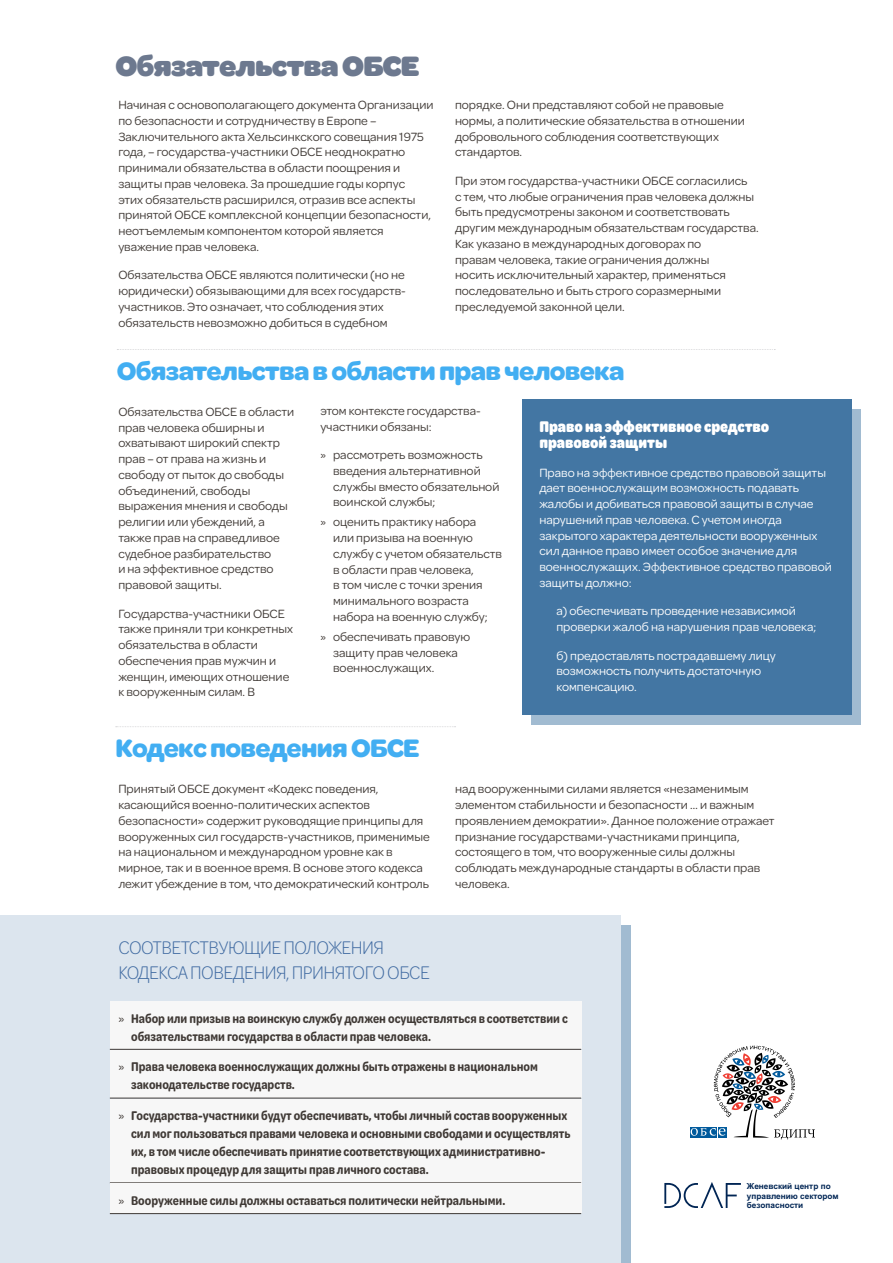
<style>
.page{position:relative;width:893px;height:1263px;background:#fff}
.page>*{position:absolute;margin:0;border:0;box-sizing:border-box;transform-origin:0 0}
.Heading_02{font:900 30px "Omnes Cyrillic";letter-spacing:-.025em;color:#6d798f}
.Heading_03{font:700 27px "Omnes Cyrillic";letter-spacing:-.025em;color:#42aef2}
.H1_byline{font:300 19.5px/25.5px "Omnes Cyrillic Cnd";letter-spacing:-.025em;color:#436da3}
.Box_Heading{font:900 16.5px/15.8px "Omnes Cyrillic Cnd";color:#fff}
.t1{font:600 13.5px/18px "Omnes Cyrillic Cnd";color:#403a36}
.Body_text{font:12.75px/15.8px "Omnes Cyrillic";color:#403a36}
.Body_text-2{font:12.75px/15.8px "Omnes Cyrillic";color:#fff}
.Box_Text{font:12.75px/15.8px "Omnes Cyrillic";color:#fff}
.t2{font:700 8.25px/9.6px "Arial";color:#002554}
.s1{font-family:"Omnes Cyrillic Cnd"}
.s2{font-weight:400}
</style>
<div class="page">
<div style="left:531px;top:409px;width:330px;height:316px;background:#a1bbd1"></div>
<div style="left:0;top:916px;width:621px;height:347px;background:#dce5ee"></div>
<svg style="left:117px;top:349px;width:658px;height:1px"></svg>
<svg style="left:116px;top:726px;width:340px;height:1px"></svg>
<div style="left:522px;top:400px;width:330px;height:315px;background:#4376a3"></div>
<div style="left:110px;top:1001px;width:471px;height:48px;background:#f7f7f7"></div>
<hr style="left:110px;top:1049px;width:471px;height:1px;background:#403a36">
<div style="left:110px;top:1050px;width:471px;height:48px;background:#f7f7f7"></div>
<hr style="left:110px;top:1098px;width:471px;height:1px;background:#403a36">
<div style="left:110px;top:1099px;width:471px;height:83px;background:#f7f7f7"></div>
<hr style="left:110px;top:1182px;width:471px;height:1px;background:#403a36">
<div style="left:110px;top:1183px;width:471px;height:30px;background:#f7f7f7"></div>
<hr style="left:110px;top:1213px;width:471px;height:1px;background:#403a36">
<svg style="left:664px;top:1182px;width:77px;height:26px"></svg>
<svg style="left:691px;top:1045px;width:124px;height:94px"></svg>
<p class="Heading_02" style="left:115px;top:48px;width:306px">Обязательства ОБСЕ</p>
<p class="Body_text" style="left:118px;top:97px;width:317px">Начиная с основополагающего документа Организации по безопасности и сотрудничеству в Европе – Заключительного акта Хельсинкского совещания 1975 года, – государства-участники ОБСЕ неоднократно принимали обязательства в области поощрения и защиты прав человека. За прошедшие годы корпус<br>этих обязательств расширился, отразив все аспекты принятой ОБСЕ комплексной концепции безопасности, неотъемлемым компонентом которой является уважение прав человека.</p>
<p class="Body_text" style="left:118px;top:267px;width:289px">Обязательства ОБСЕ являются политически (но не юридически) обязывающими для всех государств&shy;участников. Это означает, что соблюдения этих обязательств невозможно добиться в судебном</p>
<p class="Body_text" style="left:455px;top:97px;width:291px">порядке. Они представляют собой не правовые нормы, а политические обязательства в отношении добровольного соблюдения соответствующих стандартов.</p>
<p class="Body_text" style="left:455px;top:173px;width:305px">При этом государства-участники ОБСЕ согласились<br>с тем, что любые ограничения прав человека должны быть предусмотрены законом и соответствовать другим международным обязательствам государства.<br>Как указано в международных договорах по<br>правам человека, такие ограничения должны<br>носить исключительный характер, применяться последовательно и быть строго соразмерными преследуемой законной цели.</p>
<p class="Heading_03" style="left:117px;top:355px;width:509px">Обязательства в области прав человека</p>
<p class="Body_text" style="left:118px;top:404px;width:177px">Обязательства ОБСЕ в области прав человека обширны и охватывают широкий спектр прав – от права на жизнь и свободу от пыток до свободы объединений, свободы выражения мнения и свободы религии или убеждений, а также прав на справедливое судебное разбирательство<br>и на эффективное средство правовой защиты.</p>
<p class="Body_text" style="left:118px;top:605px;width:176px">Государства-участники ОБСЕ также приняли три конкретных обязательства в области обеспечения прав мужчин и женщин, имеющих отношение к вооруженным силам. В</p>
<p class="Body_text" style="left:320px;top:403px;width:162px">этом контексте государства&shy;участники обязаны:</p>
<p class="Body_text" style="left:333px;top:447px;width:168px;text-indent:-13px"><span class="s1">»</span> рассмотреть возможность введения альтернативной службы вместо обязательной воинской службы;</p>
<p class="Body_text" style="left:333px;top:514px;width:170px;text-indent:-13px"><span class="s1">»</span> оценить практику набора<br>или призыва на военную службу с учетом обязательств в области прав человека,<br>в том числе с точки зрения минимального возраста набора на военную службу;</p>
<p class="Body_text" style="left:333px;top:629px;width:139px;text-indent:-13px"><span class="s1">»</span> обеспечивать правовую защиту прав человека военнослужащих.</p>
<p class="Heading_03" style="left:115px;top:733px;width:306px">Кодекс поведения ОБСЕ</p>
<p class="Box_Heading" style="left:539px;top:419px;width:231px">Право на эффективное средство правовой защиты</p>
<p class="Body_text-2" style="left:539px;top:464px;width:294px">Право на эффективное средство правовой защиты дает военнослужащим возможность подавать жалобы и добиваться правовой защиты в случае нарушений прав человека. С учетом иногда закрытого характера деятельности вооруженных сил данное право имеет особое значение для военнослужащих. Эффективное средство правовой защиты должно:</p>
<p class="Box_Text" style="left:556px;top:603px;width:261px">а) обеспечивать проведение независимой проверки жалоб на нарушения прав человека;</p>
<p class="Box_Text" style="left:556px;top:647px;width:221px">б) предоставлять пострадавшему лицу возможность получить достаточную компенсацию.</p>
<p class="Body_text" style="left:118px;top:781px;width:313px">Принятый ОБСЕ документ «Кодекс поведения, касающийся военно-политических аспектов безопасности» содержит руководящие принципы для вооруженных сил государств-участников, применимые на национальном и международном уровне как в мирное, так и в военное время. В основе этого кодекса лежит убеждение в том, что демократический контроль</p>
<p class="H1_byline" style="left:118px;top:934px;width:313px">СООТВЕТСТВУЮЩИЕ ПОЛОЖЕНИЯ<br>КОДЕКСА ПОВЕДЕНИЯ, ПРИНЯТОГО ОБСЕ</p>
<p class="Body_text" style="left:455px;top:781px;width:321px">над вооруженными силами является «незаменимым элементом стабильности и безопасности … и важным проявлением демократии». Данное положение отражает признание государствами-участниками принципа, состоящего в том, что вооруженные силы должны соблюдать международные стандарты в области прав человека.</p>
<p class="t1" style="left:131px;top:1009px;width:438px;text-indent:-13px"><span class="s2">»</span> Набор или призыв на воинскую службу должен осуществляться в соответствии с обязательствами государства в области прав человека.</p>
<p class="t1" style="left:131px;top:1058px;width:408px;text-indent:-13px"><span class="s2">»</span> Права человека военнослужащих должны быть отражены в национальном законодательстве государств.</p>
<p class="t1" style="left:131px;top:1107px;width:441px;text-indent:-13px"><span class="s2">»</span> Государства-участники будут обеспечивать, чтобы личный состав вооруженных сил мог пользоваться правами человека и основными свободами и осуществлять их, в том числе обеспечивать принятие соответствующих административно&shy;правовых процедур для защиты прав личного состава.</p>
<p class="t1" style="left:118px;top:1191px;width:388px"><span class="s2">»</span> Вооруженные силы должны оставаться политически нейтральными.</p>
<p class="t2" style="left:747px;top:1181px;width:93px">Женевский центр по управлению сектором безопасности</p>
</div>
